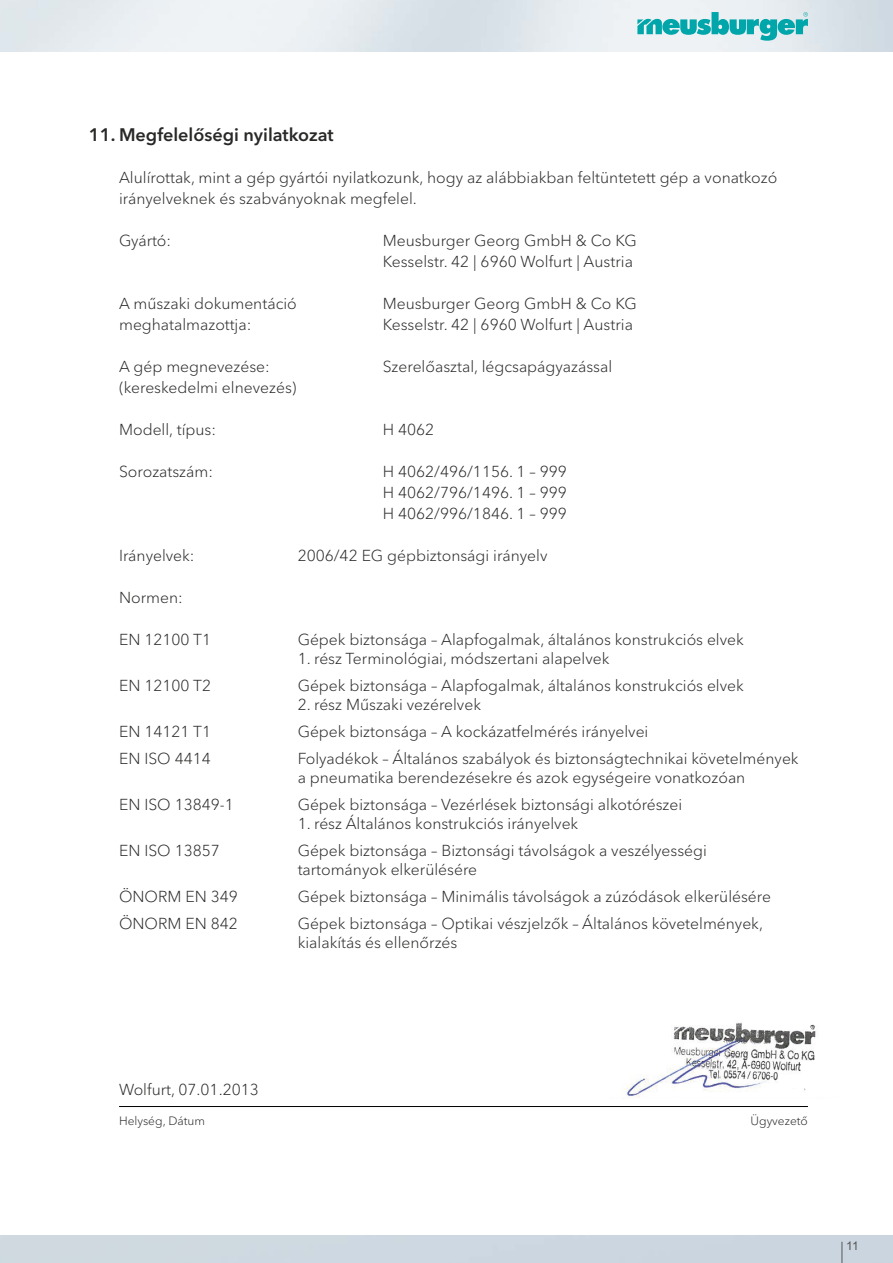
<style>
.page{position:relative;width:893px;height:1263px;background:#fff}
.page>*{position:absolute;margin:0;border:0;box-sizing:border-box;transform-origin:0 0}
.t1{font:600 18px "Avenir Next W1 G";color:#282827}
.t2{font:300 15.75px/21px "Avenir Next W1 G";color:#282827}
.t3{font:300 12px "Avenir Next W1 G";color:#282827}
.t4{font:12px "Arial";color:#565656}
</style>
<div class="page">
<hr style="left:119px;top:1106px;width:689px;height:1px;background:#000">
<img style="left:623px;top:1022px;width:193px;height:76px">
<svg style="left:842px;top:1242px;width:1px;height:21px"></svg>
<svg style="left:637px;top:12px;width:171px;height:29px;background:#85cfd3"></svg>
<p class="t1" style="left:89px;top:124px;width:246px">11. Megfelelőségi nyilatkozat</p>
<p class="t2" style="left:119px;top:167px;width:660px">Alulírottak, mint a gép gyártói nyilatkozunk, hogy az alábbiakban feltüntetett gép a vonatkozó irányelveknek és szabványoknak megfelel.</p>
<p class="t2" style="left:119px;top:230px;width:54px">Gyártó:</p>
<p class="t2" style="left:383px;top:230px;width:256px">Meusburger Georg GmbH &amp; Co KG<br>Kesselstr. 42 | 6960 Wolfurt | Austria</p>
<p class="t2" style="left:119px;top:293px;width:179px">A műszaki dokumentáció</p>
<p class="t2" style="left:383px;top:293px;width:256px">Meusburger Georg GmbH &amp; Co KG</p>
<p class="t2" style="left:119px;top:314px;width:134px">meghatalmazottja:</p>
<p class="t2" style="left:383px;top:314px;width:252px">Kesselstr. 42 | 6960 Wolfurt | Austria</p>
<p class="t2" style="left:119px;top:356px;width:152px">A gép megnevezése:</p>
<p class="t2" style="left:383px;top:356px;width:231px">Szerelőasztal, légcsapágyazással</p>
<p class="t2" style="left:119px;top:377px;width:179px">(kereskedelmi elnevezés)</p>
<p class="t2" style="left:119px;top:419px;width:99px">Modell, típus:</p>
<p class="t2" style="left:383px;top:419px;width:53px">H 4062</p>
<p class="t2" style="left:119px;top:461px;width:95px">Sorozatszám:</p>
<p class="t2" style="left:383px;top:461px;width:186px;text-align:justify">H 4062/496/1156. 1 – 999<br>H 4062/796/1496. 1 – 999<br>H 4062/996/1846. 1 – 999</p>
<p class="t2" style="left:119px;top:545px;width:77px">Irányelvek:</p>
<p class="t2" style="left:298px;top:545px;width:251px">2006/42 EG gépbiztonsági irányelv</p>
<p class="t2" style="left:119px;top:587px;width:65px">Normen:</p>
<p class="t2" style="left:119px;top:629px;width:93px">EN 12100 T1</p>
<p class="t2" style="left:298px;top:629px;width:448px">Gépek biztonsága – Alapfogalmak, általános konstrukciós elvek</p>
<p class="t2" style="left:298px;top:648px;width:313px">1. rész Terminológiai, módszertani alapelvek</p>
<p class="t2" style="left:119px;top:675px;width:93px">EN 12100 T2</p>
<p class="t2" style="left:298px;top:675px;width:448px">Gépek biztonsága – Alapfogalmak, általános konstrukciós elvek</p>
<p class="t2" style="left:298px;top:694px;width:185px">2. rész Műszaki vezérelvek</p>
<p class="t2" style="left:119px;top:721px;width:93px">EN 14121 T1</p>
<p class="t2" style="left:298px;top:721px;width:352px">Gépek biztonsága – A kockázatfelmérés irányelvei</p>
<p class="t2" style="left:119px;top:748px;width:93px">EN ISO 4414</p>
<p class="t2" style="left:298px;top:749px;width:502px;line-height:18.9px">Folyadékok – Általános szabályok és biztonságtechnikai követelmények a pneumatika berendezésekre és azok egységeire vonatkozóan</p>
<p class="t2" style="left:119px;top:794px;width:116px">EN ISO 13849-1</p>
<p class="t2" style="left:298px;top:794px;width:386px">Gépek biztonsága – Vezérlések biztonsági alkotórészei</p>
<p class="t2" style="left:298px;top:813px;width:282px">1. rész Általános konstrukciós irányelvek</p>
<p class="t2" style="left:119px;top:840px;width:102px">EN ISO 13857</p>
<p class="t2" style="left:298px;top:841px;width:411px;line-height:18.9px">Gépek biztonsága – Biztonsági távolságok a veszélyességi tartományok elkerülésére</p>
<p class="t2" style="left:119px;top:886px;width:120px">ÖNORM EN 349</p>
<p class="t2" style="left:298px;top:886px;width:475px">Gépek biztonsága – Minimális távolságok a zúzódások elkerülésére</p>
<p class="t2" style="left:119px;top:913px;width:120px">ÖNORM EN 842</p>
<p class="t2" style="left:298px;top:914px;width:467px;line-height:18.9px">Gépek biztonsága – Optikai vészjelzők – Általános követelmények, kialakítás és ellenőrzés</p>
<p class="t2" style="left:119px;top:1079px;width:141px">Wolfurt, 07.01.2013</p>
<p class="t3" style="left:119px;top:1113px;width:87px">Helység, Dátum</p>
<p class="t3" style="left:750px;top:1113px;width:59px">Ügyvezető</p>
<p class="t4" style="left:846px;top:1238px;width:14px">11</p>
</div>
